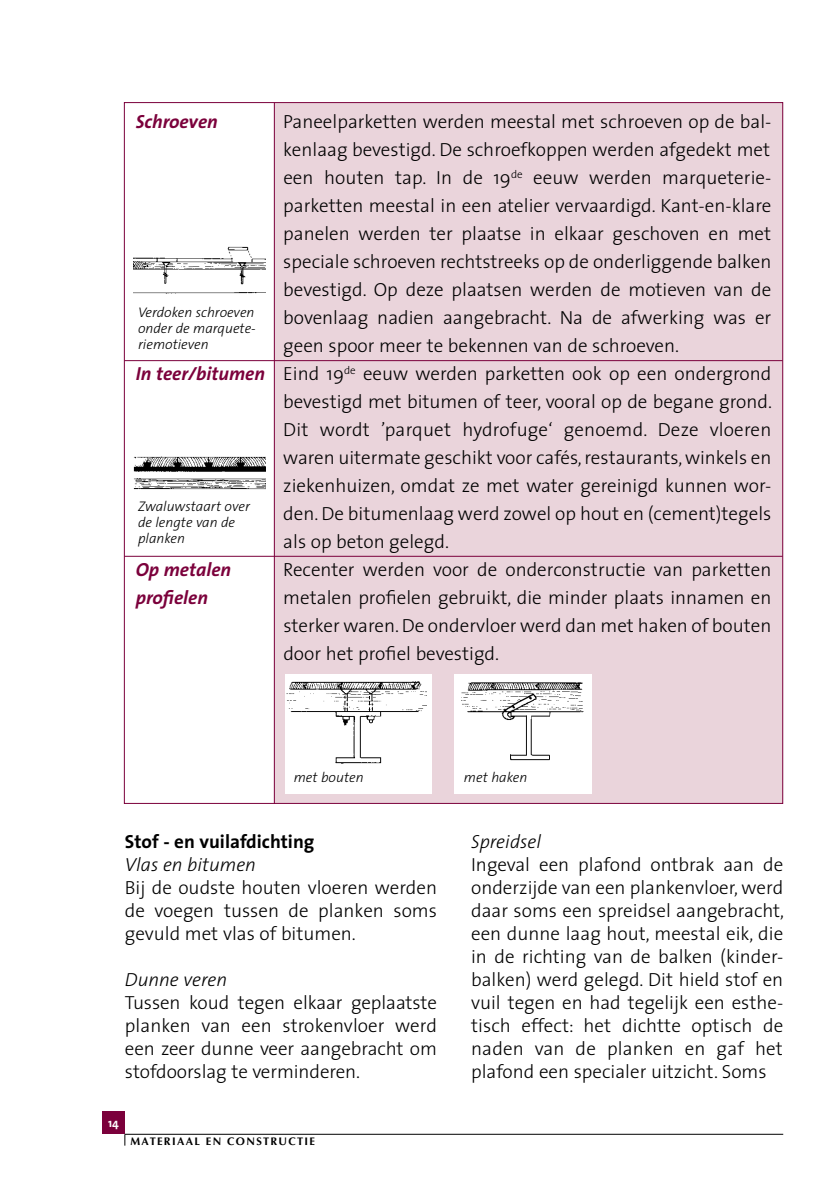
<style>
.page{position:relative;width:840px;height:1191px;background:#fff}
.page>*{position:absolute;margin:0;border:0;box-sizing:border-box;transform-origin:0 0}
.t1{font:300 19px/23px "The Sans";color:#000;text-align:justify}
.t2{font:italic 300 19px "The Sans";color:#000}
.t3{font:italic 700 19px "The Sans";color:#7b003b}
.t4{font:700 19px "The Sans";color:#000}
.t5{font:italic 300 14px/16px "The Sans";color:#000;text-align:justify}
.t6{font:700 12px "The Sans";color:#fff}
.t7{font:700 11px "Optima";letter-spacing:.12em;color:#000}
.s1{font-weight:700;font-style:italic;color:#7b003b}
</style>
<div class="page">
<div style="left:124px;top:103px;width:658px;height:699px;background:#ead4db"></div>
<div style="left:124px;top:103px;width:150px;height:699px;background:#fff"></div>
<hr style="left:124px;top:556px;width:658px;height:1px;background:#7b003b">
<hr style="left:124px;top:360px;width:658px;height:1px;background:#7b003b">
<img style="left:134px;top:246px;width:131px;height:48px">
<hr style="left:274px;top:103px;width:1px;height:701px;background:#7b003b">
<div style="left:284px;top:675px;width:147px;height:119px;background:#fff"></div>
<img style="left:286px;top:681px;width:140px;height:83px">
<div style="left:454px;top:675px;width:137px;height:119px;background:#fff"></div>
<img style="left:461px;top:682px;width:123px;height:79px">
<img style="left:134px;top:456px;width:131px;height:34px">
<hr style="left:125px;top:1134px;width:657px;height:1px;background:#000">
<div style="left:102px;top:1111px;width:23px;height:23px;background:#7b003b"></div>
<p class="t3" style="left:136px;top:106px;width:84px">Schroeven</p>
<p class="t1" style="left:283px;top:109px;width:489px">Paneelparketten werden meestal met schroeven op de bal-</p>
<p class="t1" style="left:283px;top:137px;width:488px">kenlaag bevestigd. De schroefkoppen werden afgedekt met</p>
<p class="t1" style="left:283px;top:165px;width:489px">een houten tap. In de 19<sup>de</sup> eeuw werden marqueterie-</p>
<p class="t1" style="left:283px;top:193px;width:489px">parketten meestal in een atelier vervaardigd. Kant-en-klare</p>
<p class="t1" style="left:283px;top:221px;width:489px">panelen werden ter plaatse in elkaar geschoven en met</p>
<p class="t1" style="left:283px;top:249px;width:489px">speciale schroeven rechtstreeks op de onderliggende balken</p>
<p class="t1" style="left:283px;top:277px;width:489px">bevestigd. Op deze plaatsen werden de motieven van de</p>
<p class="t1" style="left:283px;top:305px;width:489px">bovenlaag nadien aangebracht. Na de afwerking was er</p>
<p class="t1" style="left:283px;top:333px;width:397px">geen spoor meer te bekennen van de schroeven.</p>
<p class="t1" style="left:136px;top:361px;width:636px"><span class="s1">In teer/bitumen</span> Eind 19<sup>de</sup> eeuw werden parketten ook op een ondergrond</p>
<p class="t1" style="left:283px;top:389px;width:490px">bevestigd met bitumen of teer, vooral op de begane grond.</p>
<p class="t1" style="left:283px;top:417px;width:489px">Dit wordt ’parquet hydrofuge‘ genoemd. Deze vloeren</p>
<p class="t1" style="left:283px;top:445px;width:489px">waren uitermate geschikt voor cafés,restaurants,winkels en</p>
<p class="t1" style="left:283px;top:473px;width:489px">ziekenhuizen, omdat ze met water gereinigd kunnen wor-</p>
<p class="t1" style="left:283px;top:501px;width:489px">den. De bitumenlaag werd zowel op hout en (cement)tegels</p>
<p class="t1" style="left:283px;top:529px;width:167px">als op beton gelegd.</p>
<p class="t3" style="left:136px;top:554px;width:97px">Op metalen</p>
<p class="t1" style="left:283px;top:557px;width:489px">Recenter werden voor de onderconstructie van parketten</p>
<p class="t3" style="left:136px;top:582px;width:74px">profielen</p>
<p class="t1" style="left:283px;top:583px;width:489px;line-height:28px">metalen profielen gebruikt, die minder plaats innamen en sterker waren.De ondervloer werd dan met haken of bouten door het profiel bevestigd.</p>
<p class="t5" style="left:138px;top:303px;width:119px">Verdoken schroeven onder de marquete&shy;riemotieven</p>
<p class="t5" style="left:138px;top:497px;width:113px;text-align:left">Zwaluwstaart over de lengte van de planken</p>
<p class="t5" style="left:293px;top:768px;width:71px">met bouten</p>
<p class="t5" style="left:463px;top:768px;width:65px">met haken</p>
<p class="t4" style="left:125px;top:825px;width:191px">Stof - en vuilafdichting</p>
<p class="t2" style="left:125px;top:848px;width:133px">Vlas en bitumen</p>
<p class="t1" style="left:125px;top:875px;width:313px">Bij de oudste houten vloeren werden de voegen tussen de planken soms gevuld met vlas of bitumen.</p>
<p class="t2" style="left:125px;top:963px;width:104px">Dunne veren</p>
<p class="t1" style="left:125px;top:990px;width:313px">Tussen koud tegen elkaar geplaatste planken van een strokenvloer werd een zeer dunne veer aangebracht om stofdoorslag te verminderen.</p>
<p class="t6" style="left:108px;top:1112px;width:12px">14</p>
<p class="t7" style="left:130px;top:1135px;width:20px">MATER</p>
<p class="t7" style="left:172px;top:1135px;width:14px">IAAL</p>
<p class="t7" style="left:206px;top:1135px;width:8px">EN</p>
<p class="t7" style="left:227px;top:1135px;width:45px">CON STRU</p>
<p class="t7" style="left:288px;top:1135px;width:27px">CTIE</p>
<p class="t2" style="left:471px;top:825px;width:71px">Spreidsel</p>
<p class="t1" style="left:471px;top:852px;width:314px">Ingeval een plafond ontbrak aan de onderzijde van een plankenvloer, werd daar soms een spreidsel aangebracht, een dunne laag hout, meestal eik, die in de richting van de balken (kinder&shy;balken) werd gelegd. Dit hield stof en vuil tegen en had tegelijk een esthe&shy;tisch effect: het dichtte optisch de naden van de planken en gaf het plafond een specialer uitzicht. Soms</p>
</div>
